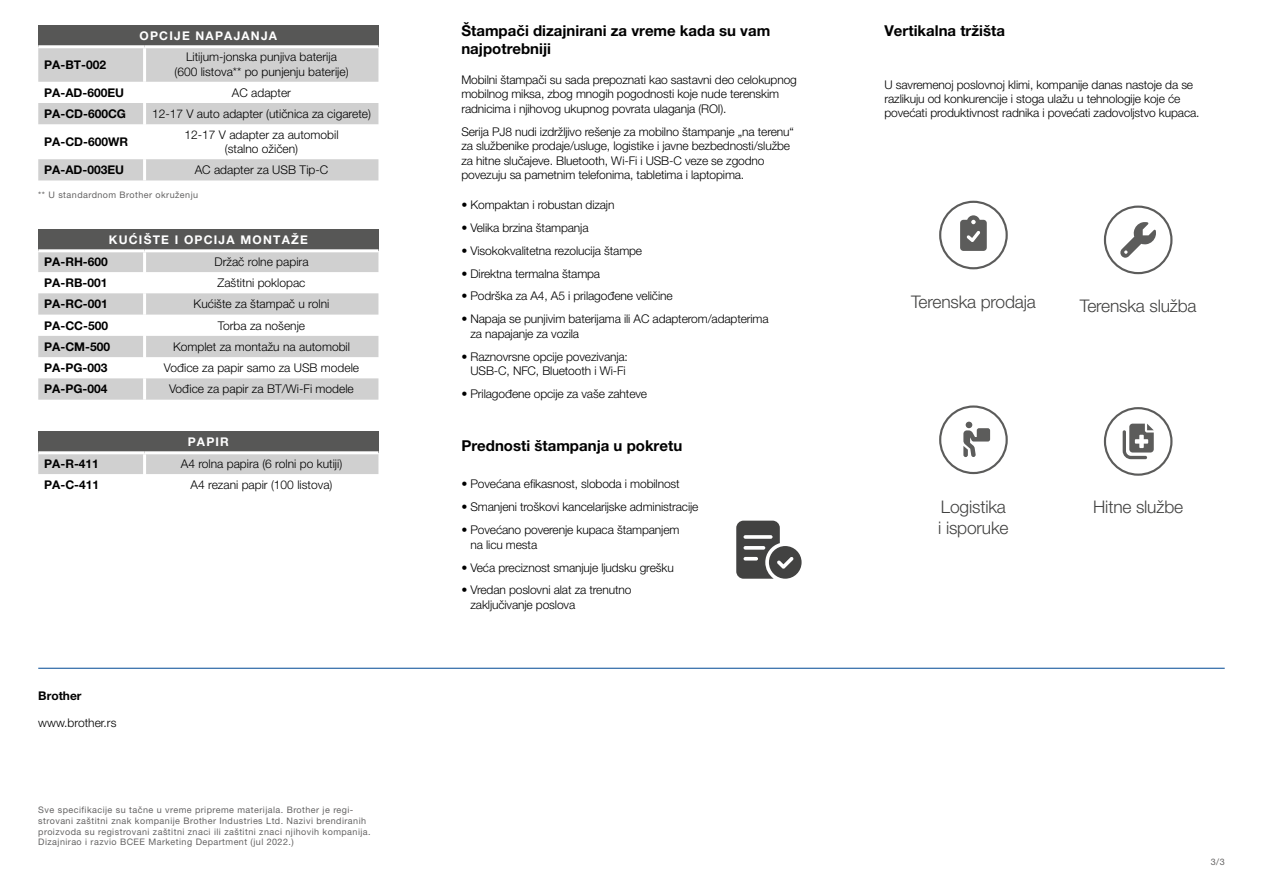
<style>
.page{position:relative;width:1263px;height:893px;background:#fff}
.page>*{position:absolute;margin:0;border:0;box-sizing:border-box;transform-origin:0 0}
.t1{font:300 17.4px/20.9px "Helvetica Neue LT Pro";letter-spacing:-.01em;color:#424241}
.t2{font:700 15px/18px "Helvetica Neue LT Pro";color:#000}
.t3{font:300 12px/14.4px "Helvetica Neue LT Pro";letter-spacing:-.01em;color:#000}
.t4{font:700 12px "Helvetica Neue LT Pro";color:#000}
.t5{font:700 12px "Helvetica Neue LT Pro";letter-spacing:.1em;color:#fff}
.t6{font:9px/10.8px "Helvetica Neue LT Pro";letter-spacing:.05em;color:#646363}
</style>
<div class="page">
<hr style="left:38px;top:668px;width:1187px;height:1px;background:#004994">
<svg style="left:960px;top:215px;width:27px;height:36px"></svg>
<div style="left:939px;top:201px;width:69px;height:68px;border:2px solid #5c5c5b;border-radius:50%"></div>
<svg style="left:1120px;top:222px;width:36px;height:36px"></svg>
<div style="left:1104px;top:206px;width:68px;height:68px;border:2px solid #5c5c5b;border-radius:50%"></div>
<svg style="left:963px;top:422px;width:27px;height:35px"></svg>
<div style="left:939px;top:405px;width:69px;height:69px;border:2px solid #5c5c5b;border-radius:50%"></div>
<svg style="left:1123px;top:424px;width:31px;height:35px"></svg>
<div style="left:1104px;top:407px;width:68px;height:69px;border:2px solid #5c5c5b;border-radius:50%"></div>
<svg style="left:736px;top:521px;width:65px;height:58px"></svg>
<div style="left:38px;top:26px;width:340px;height:21px;background:#575756"></div>
<svg style="left:38px;top:48px;width:340px;height:132px;fill:#d0d0d0"></svg>
<hr style="left:38px;top:45px;width:107px;height:3px;background:#fff">
<hr style="left:145px;top:45px;width:233px;height:3px;background:#fff">
<hr style="left:143px;top:48px;width:3px;height:34px;background:#fff">
<hr style="left:143px;top:82px;width:3px;height:21px;background:#fff">
<hr style="left:143px;top:103px;width:3px;height:21px;background:#fff">
<hr style="left:143px;top:124px;width:3px;height:35px;background:#fff">
<hr style="left:143px;top:159px;width:3px;height:21px;background:#fff">
<div style="left:38px;top:230px;width:340px;height:21px;background:#575756"></div>
<svg style="left:38px;top:252px;width:340px;height:148px;fill:#d0d0d0"></svg>
<hr style="left:38px;top:249px;width:107px;height:3px;background:#fff">
<hr style="left:145px;top:249px;width:233px;height:3px;background:#fff">
<hr style="left:143px;top:252px;width:3px;height:20px;background:#fff">
<hr style="left:143px;top:272px;width:3px;height:21px;background:#fff">
<hr style="left:143px;top:293px;width:3px;height:22px;background:#fff">
<hr style="left:143px;top:315px;width:3px;height:21px;background:#fff">
<hr style="left:143px;top:336px;width:3px;height:21px;background:#fff">
<hr style="left:143px;top:357px;width:3px;height:21px;background:#fff">
<hr style="left:143px;top:378px;width:3px;height:22px;background:#fff">
<div style="left:38px;top:432px;width:340px;height:21px;background:#575756"></div>
<div style="left:38px;top:454px;width:340px;height:20px;background:#d0d0d0"></div>
<hr style="left:38px;top:451px;width:107px;height:3px;background:#fff">
<hr style="left:145px;top:451px;width:233px;height:3px;background:#fff">
<hr style="left:143px;top:454px;width:3px;height:20px;background:#fff">
<p class="t5" style="left:140px;top:29px;width:139px">OPCIJE NAPAJANJA</p>
<p class="t4" style="left:44px;top:57px;width:63px">PA-BT-002</p>
<p class="t3" style="left:174px;top:50px;width:176px;text-align:center">Litijum-jonska punjiva baterija (600 listova** po punjenju baterije)</p>
<p class="t4" style="left:44px;top:85px;width:81px">PA-AD-600EU</p>
<p class="t3" style="left:232px;top:85px;width:61px">AC adapter</p>
<p class="t4" style="left:44px;top:106px;width:83px">PA-CD-600CG</p>
<p class="t3" style="left:152px;top:106px;width:220px">12-17 V auto adapter (utičnica za cigarete)</p>
<p class="t4" style="left:44px;top:134px;width:85px">PA-CD-600WR</p>
<p class="t3" style="left:184px;top:127px;width:156px;text-align:center">12-17 V adapter za automobil (stalno ožičen)</p>
<p class="t4" style="left:44px;top:162px;width:81px">PA-AD-003EU</p>
<p class="t3" style="left:195px;top:162px;width:135px">AC adapter za USB Tip-C</p>
<p class="t6" style="left:38px;top:189px;width:161px">** U standardnom Brother okruženju</p>
<p class="t5" style="left:109px;top:233px;width:200px">KUĆIŠTE I OPCIJA MONTAŽE</p>
<p class="t4" style="left:44px;top:254px;width:65px">PA-RH-600</p>
<p class="t3" style="left:214px;top:254px;width:96px">Držač rolne papira</p>
<p class="t4" style="left:44px;top:275px;width:65px">PA-RB-001</p>
<p class="t3" style="left:217px;top:275px;width:90px">Zaštitni poklopac</p>
<p class="t4" style="left:44px;top:297px;width:65px">PA-RC-001</p>
<p class="t3" style="left:194px;top:297px;width:137px">Kućište za štampač u rolni</p>
<p class="t4" style="left:44px;top:318px;width:65px">PA-CC-500</p>
<p class="t3" style="left:218px;top:318px;width:89px">Torba za nošenje</p>
<p class="t4" style="left:44px;top:339px;width:67px">PA-CM-500</p>
<p class="t3" style="left:173px;top:339px;width:178px">Komplet za montažu na automobil</p>
<p class="t4" style="left:44px;top:360px;width:65px">PA-PG-003</p>
<p class="t3" style="left:164px;top:360px;width:197px">Vođice za papir samo za USB modele</p>
<p class="t4" style="left:44px;top:382px;width:65px">PA-PG-004</p>
<p class="t3" style="left:169px;top:382px;width:186px">Vođice za papir za BT/Wi-Fi modele</p>
<p class="t5" style="left:188px;top:435px;width:43px">PAPIR</p>
<p class="t4" style="left:44px;top:456px;width:56px">PA-R-411</p>
<p class="t3" style="left:181px;top:456px;width:163px">A4 rolna papira (6 rolni po kutiji)</p>
<p class="t4" style="left:44px;top:477px;width:56px">PA-C-411</p>
<p class="t3" style="left:191px;top:477px;width:143px">A4 rezani papir (100 listova)</p>
<p class="t4" style="left:38px;top:688px;width:45px">Brother</p>
<p class="t3" style="left:38px;top:715px;width:80px">www.brother.rs</p>
<p class="t6" style="left:38px;top:804px;width:334px">Sve specifikacije su tačne u vreme pripreme materijala. Brother je regi&shy;strovani zaštitni znak kompanije Brother Industries Ltd. Nazivi brendiranih proizvoda su registrovani zaštitni znaci ili zaštitni znaci njihovih kompanija.<br>Dizajnirao i razvio BCEE Marketing Department (jul 2022.)</p>
<p class="t2" style="left:461px;top:22px;width:310px">Štampači dizajnirani za vreme kada su vam najpotrebniji</p>
<p class="t3" style="left:461px;top:72px;width:337px">Mobilni štampači su sada prepoznati kao sastavni deo celokupnog mobilnog miksa, zbog mnogih pogodnosti koje nude terenskim radnicima i njihovog ukupnog povrata ulaganja (ROI).</p>
<p class="t3" style="left:461px;top:124px;width:334px">Serija PJ8 nudi izdržljivo rešenje za mobilno štampanje „na terenu“ za službenike prodaje/usluge, logistike i javne bezbednosti/službe za hitne slučajeve. Bluetooth, Wi-Fi i USB-C veze se zgodno povezuju sa pametnim telefonima, tabletima i laptopima.</p>
<p class="t3" style="left:461px;top:197px;width:155px">• Kompaktan i robustan dizajn</p>
<p class="t3" style="left:461px;top:220px;width:129px">• Velika brzina štampanja</p>
<p class="t3" style="left:461px;top:243px;width:182px">• Visokokvalitetna rezolucija štampe</p>
<p class="t3" style="left:461px;top:266px;width:140px">• Direktna termalna štampa</p>
<p class="t3" style="left:461px;top:289px;width:213px">• Podrška za A4, A5 i prilagođene veličine</p>
<p class="t3" style="left:470px;top:312px;width:300px;text-indent:-9px">• Napaja se punjivim baterijama ili AC adapterom/adapterima za napajanje za vozila</p>
<p class="t3" style="left:461px;top:349px;width:168px;text-align:center">• Raznovrsne opcije povezivanja:<br>USB-C, NFC, Bluetooth i Wi-Fi</p>
<p class="t3" style="left:461px;top:386px;width:187px">• Prilagođene opcije za vaše zahteve</p>
<p class="t2" style="left:461px;top:436px;width:222px">Prednosti štampanja u pokretu</p>
<p class="t3" style="left:461px;top:477px;width:220px">• Povećana efikasnost, sloboda i mobilnost</p>
<p class="t3" style="left:461px;top:500px;width:239px">• Smanjeni troškovi kancelarijske administracije</p>
<p class="t3" style="left:470px;top:522px;width:210px;text-indent:-9px">• Povećano poverenje kupaca štampanjem na licu mesta</p>
<p class="t3" style="left:461px;top:560px;width:214px">• Veća preciznost smanjuje ljudsku grešku</p>
<p class="t3" style="left:470px;top:583px;width:163px;text-indent:-9px">• Vredan poslovni alat za trenutno zaključivanje poslova</p>
<p class="t2" style="left:884px;top:22px;width:122px">Vertikalna tržišta</p>
<p class="t3" style="left:884px;top:77px;width:316px">U savremenoj poslovnoj klimi, kompanije danas nastoje da se razlikuju od konkurencije i stoga ulažu u tehnologije koje će povećati produktivnost radnika i povećati zadovoljstvo kupaca.</p>
<h1 class="t1" style="left:911px;top:291px;width:126px">Terenska prodaja</h1>
<h1 class="t1" style="left:1080px;top:295px;width:118px">Terenska služba</h1>
<h1 class="t1" style="left:938px;top:496px;width:72px">Logistika i isporuke</h1>
<h1 class="t1" style="left:1093px;top:496px;width:91px">Hitne službe</h1>
<p class="t6" style="left:1211px;top:857px;width:15px">3/3</p>
</div>
